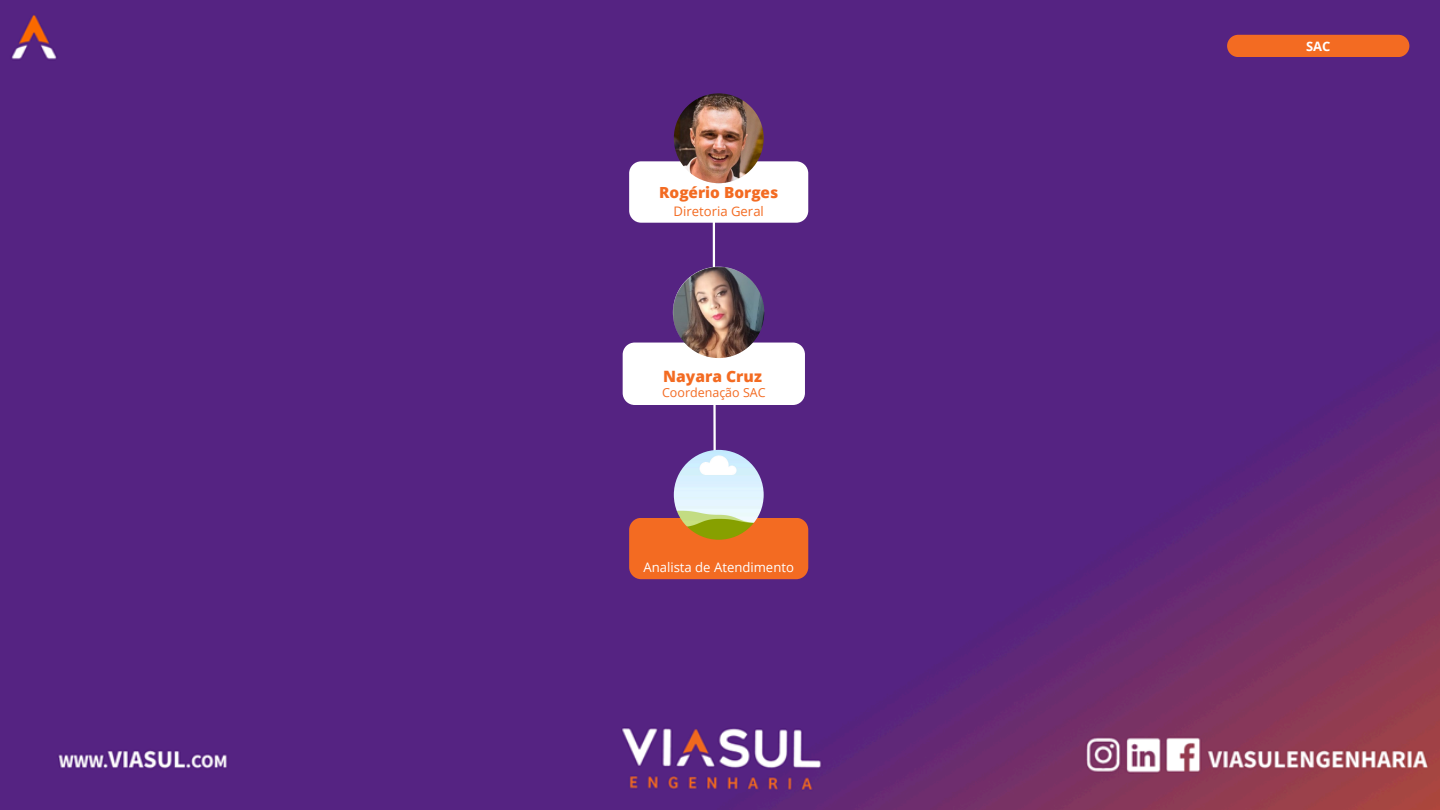
<style>
.page{position:relative;width:1440px;height:810px;background:#fff}
.page>*{position:absolute;margin:0;border:0;box-sizing:border-box;transform-origin:0 0}
.t1{font:800 15.6px "Open Sans";color:#f36b22}
.t2{font:800 15.3px "Open Sans";color:#f36b22}
.t3{font:13.1px "Open Sans";color:#fff}
.t4{font:13.1px "Open Sans";color:#f36b22}
.t5{font:700 13px "Open Sans";color:#fff}
.t6{font:12.5px "Open Sans";color:#f36b22}
</style>
<div class="page">
<img style="left:0;top:0;width:1440px;height:810px">
<hr style="left:713px;top:138px;width:2px;height:135px;background:#fff">
<div style="left:629px;top:161px;width:179px;height:62px;background:#fff;border-radius:12px"></div>
<img style="left:674px;top:93px;width:90px;height:90px;border-radius:50%">
<div style="left:629px;top:518px;width:179px;height:61px;background:#f36b22;border-radius:12px"></div>
<div style="left:1227px;top:35px;width:182px;height:22px;background:#f36b22;border-radius:11px"></div>
<svg style="left:623px;top:343px;width:182px;height:200px"></svg>
<img style="left:673px;top:267px;width:91px;height:91px;border-radius:50%">
<h1 class="t2" style="left:659px;top:181px;width:121px">Rogério Borges</h1>
<p class="t4" style="left:674px;top:202px;width:92px">Diretoria Geral</p>
<p class="t1" style="left:663px;top:366px;width:100px">Nayara Cruz</p>
<p class="t6" style="left:662px;top:384px;width:105px">Coordenação SAC</p>
<p class="t3" style="left:643px;top:558px;width:152px">Analista de Atendimento</p>
<h1 class="t5" style="left:1306px;top:37px;width:26px">SAC</h1>
</div>
